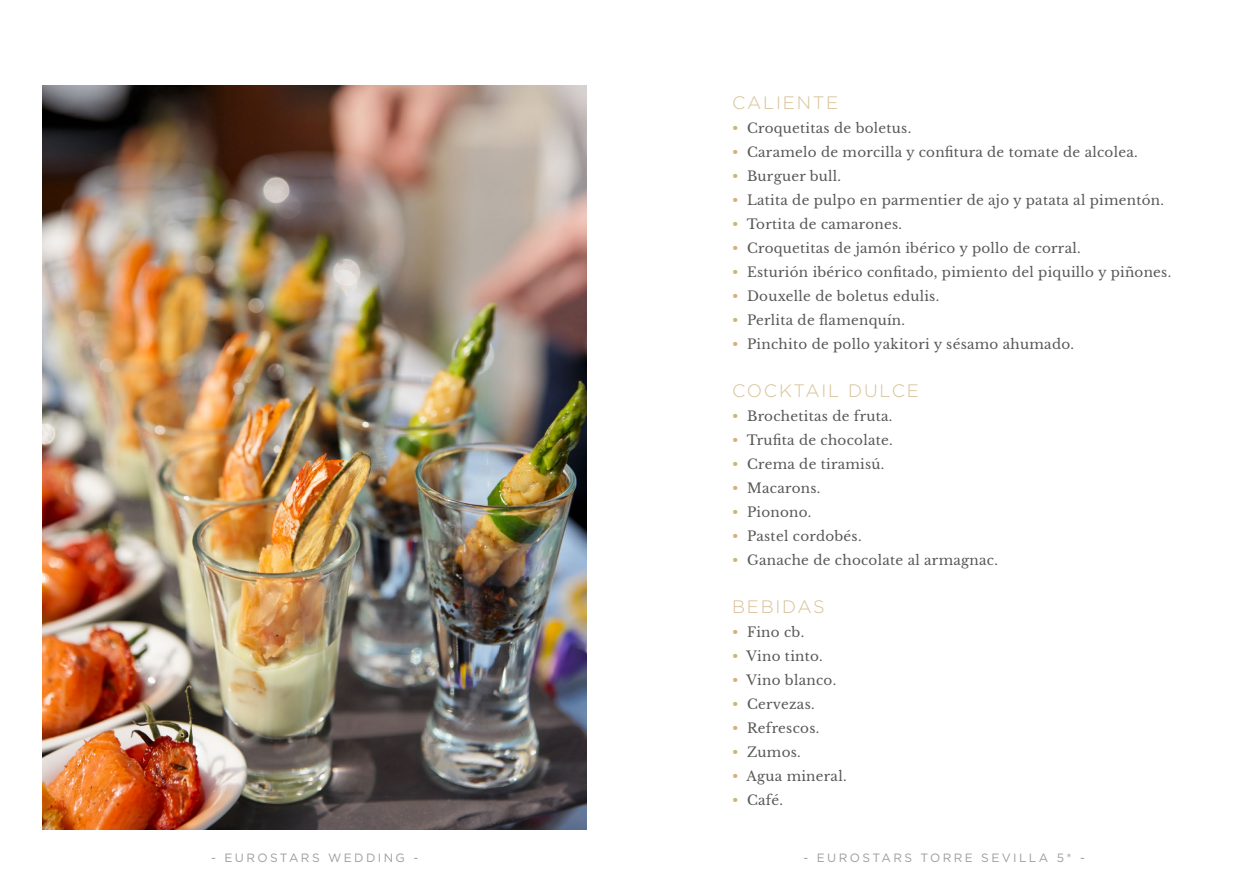
<style>
.page{position:relative;width:1259px;height:893px;background:#fff}
.page>*{position:absolute;margin:0;border:0;box-sizing:border-box;transform-origin:0 0}
.t1{font:300 18px "Gotham";letter-spacing:.1em;color:#d7c197}
.t2{font:13.5px "Libre Baskerville";letter-spacing:.02em;color:#575756}
.t3{font:12px "Gotham";letter-spacing:.2em;color:#9d9d9c}
.s1{color:#ceb37d}
</style>
<div class="page">
<img style="left:43px;top:85px;width:544px;height:744px">
<h1 class="t1" style="left:732px;top:91px;width:108px">CALIENTE</h1>
<p class="t2" style="left:732px;top:120px;width:181px"><span class="s1">•</span> Croquetitas de boletus.</p>
<p class="t2" style="left:732px;top:144px;width:407px"><span class="s1">•</span> Caramelo de morcilla y confitura de tomate de alcolea.</p>
<p class="t2" style="left:732px;top:168px;width:111px"><span class="s1">•</span> Burguer bull.</p>
<p class="t2" style="left:732px;top:192px;width:433px"><span class="s1">•</span> Latita de pulpo en parmentier de ajo y patata al pimentón.</p>
<p class="t2" style="left:732px;top:216px;width:171px"><span class="s1">•</span> Tortita de camarones.</p>
<p class="t2" style="left:732px;top:240px;width:350px"><span class="s1">•</span> Croquetitas de jamón ibérico y pollo de corral.</p>
<p class="t2" style="left:732px;top:264px;width:441px"><span class="s1">•</span> Esturión ibérico confitado, pimiento del piquillo y piñones.</p>
<p class="t2" style="left:732px;top:288px;width:209px"><span class="s1">•</span> Douxelle de boletus edulis.</p>
<p class="t2" style="left:732px;top:312px;width:174px"><span class="s1">•</span> Perlita de flamenquín.</p>
<p class="t2" style="left:732px;top:336px;width:343px"><span class="s1">•</span> Pinchito de pollo yakitori y sésamo ahumado.</p>
<h1 class="t1" style="left:732px;top:379px;width:188px">COCKTAIL DULCE</h1>
<p class="t2" style="left:732px;top:408px;width:162px"><span class="s1">•</span> Brochetitas de fruta.</p>
<p class="t2" style="left:732px;top:432px;width:162px"><span class="s1">•</span> Trufita de chocolate.</p>
<p class="t2" style="left:732px;top:456px;width:154px"><span class="s1">•</span> Crema de tiramisú.</p>
<p class="t2" style="left:732px;top:480px;width:90px"><span class="s1">•</span> Macarons.</p>
<p class="t2" style="left:732px;top:504px;width:81px"><span class="s1">•</span> Pionono.</p>
<p class="t2" style="left:732px;top:528px;width:131px"><span class="s1">•</span> Pastel cordobés.</p>
<p class="t2" style="left:732px;top:552px;width:267px"><span class="s1">•</span> Ganache de chocolate al armagnac.</p>
<h1 class="t1" style="left:732px;top:595px;width:94px">BEBIDAS</h1>
<p class="t2" style="left:732px;top:624px;width:74px"><span class="s1">•</span> Fino cb.</p>
<p class="t2" style="left:732px;top:648px;width:92px"><span class="s1">•</span> Vino tinto.</p>
<p class="t2" style="left:732px;top:672px;width:106px"><span class="s1">•</span> Vino blanco.</p>
<p class="t2" style="left:732px;top:696px;width:84px"><span class="s1">•</span> Cervezas.</p>
<p class="t2" style="left:732px;top:720px;width:89px"><span class="s1">•</span> Refrescos.</p>
<p class="t2" style="left:732px;top:744px;width:70px"><span class="s1">•</span> Zumos.</p>
<p class="t2" style="left:732px;top:768px;width:116px"><span class="s1">•</span> Agua mineral.</p>
<p class="t2" style="left:732px;top:792px;width:53px"><span class="s1">•</span> Café.</p>
<p class="t3" style="left:211px;top:850px;width:209px">- EUROSTARS WEDDING -</p>
<p class="t3" style="left:803px;top:850px;width:283px">- EUROSTARS TORRE SEVILLA 5* -</p>
</div>
